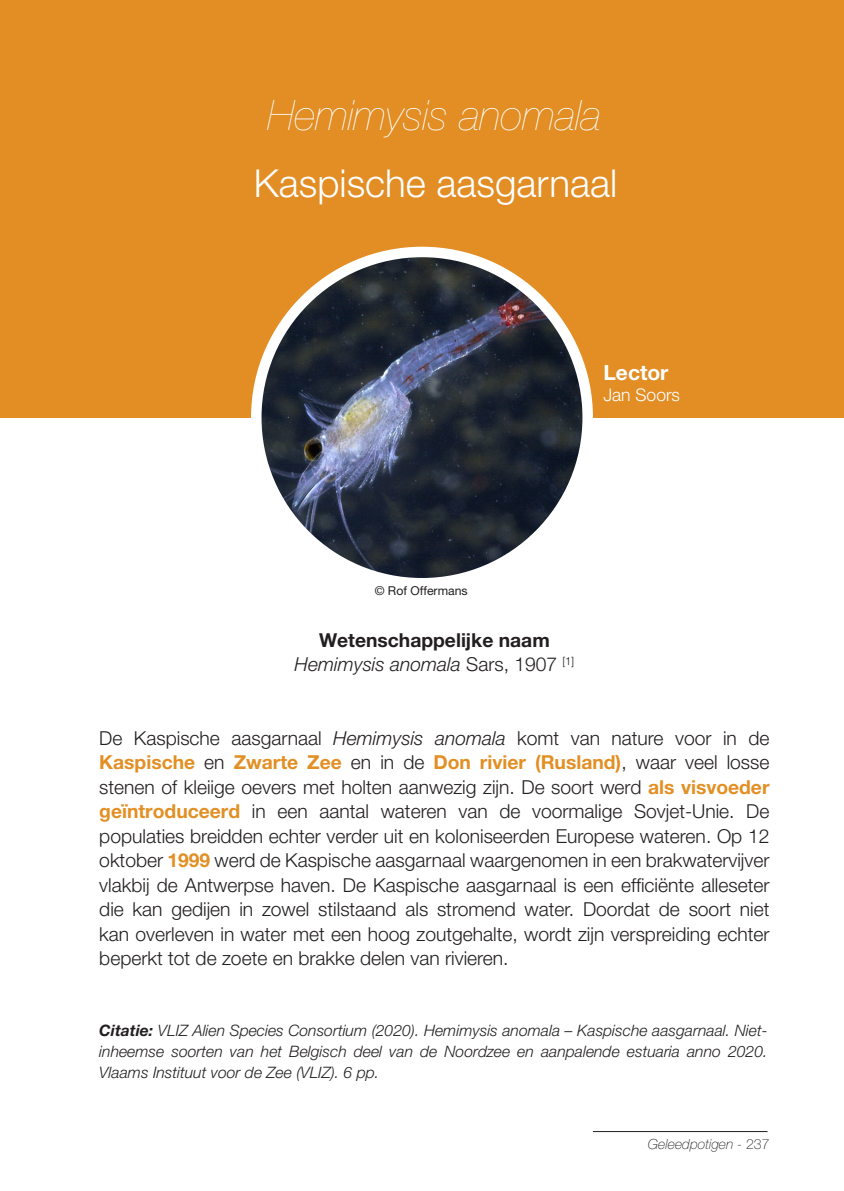
<style>
.page{position:relative;width:844px;height:1191px;background:#fff}
.page>*{position:absolute;margin:0;border:0;box-sizing:border-box;transform-origin:0 0}
.t1{font:italic 200 42px "Helvetica Neue LT Pro";color:#fff}
.t2{font:300 38.5px "Helvetica Neue LT Pro";color:#fff}
.t3{font:700 21px "Helvetica Neue LT Pro";color:#fff}
.t4{font:300 19.25px/24.5px "Helvetica Neue LT Pro";color:#231f20;text-align:justify}
.t5{font:italic 300 19.25px "Helvetica Neue LT Pro";color:#231f20}
.t6{font:700 19.25px "Helvetica Neue LT Pro";color:#231f20}
.t7{font:300 17.5px "Helvetica Neue LT Pro";color:#fff}
.t8{font:italic 300 15.75px/21px "Helvetica Neue LT Pro";color:#231f20;text-align:justify}
.t9{font:italic 100 14px "Helvetica Neue LT Pro";color:#231f20}
.t10{font:12.25px "Helvetica Neue LT Pro";color:#231f20}
.s1{font-style:normal}
.s2{font-style:italic}
.s3{font-weight:700;color:#e28f24}
.s4{font-weight:700}
</style>
<div class="page">
<hr style="left:592px;top:1131px;width:175px;height:1px;background:#231f20">
<div style="left:0;top:0;width:843px;height:417px;background:#e28e25"></div>
<img style="left:256px;top:256px;width:331px;height:321px">
<div style="left:251px;top:247px;width:341px;height:341px;border:10px solid #fff;border-radius:50%"></div>
<p class="t1" style="left:267px;top:91px;width:335px">Hemimysis anomala</p>
<p class="t2" style="left:254px;top:160px;width:364px">Kaspische aasgarnaal</p>
<p class="t3" style="left:603px;top:359px;width:66px">Lector</p>
<p class="t7" style="left:603px;top:384px;width:78px">Jan Soors</p>
<p class="t10" style="left:374px;top:583px;width:94px">© Rof Offermans</p>
<p class="t6" style="left:319px;top:628px;width:232px">Wetenschappelijke naam</p>
<p class="t5" style="left:294px;top:653px;width:281px">Hemimysis anomala <span class="s1">Sars, 1907</span> <sup>[1]</sup></p>
<p class="t4" style="left:99px;top:725px;width:671px">De Kaspische aasgarnaal <span class="s2">Hemimysis anomala</span> komt van nature voor in de <span class="s3">Kaspische</span> en <span class="s3">Zwarte Zee</span> en in de <span class="s3">Don rivier (Rusland)</span>, waar veel losse stenen of kleiige oevers met holten aanwezig zijn. De soort werd <span class="s3">als visvoeder geïntroduceerd</span> in een aantal wateren van de voormalige Sovjet-Unie. De populaties breidden echter verder uit en koloniseerden Europese wateren. Op 12 oktober <span class="s3">1999</span> werd de Kaspische aasgarnaal waargenomen in een brakwatervijver vlakbij de Antwerpse haven. De Kaspische aasgarnaal is een efficiënte alleseter die kan gedijen in zowel stilstaand als stromend water. Doordat de soort niet kan overleven in water met een hoog zoutgehalte, wordt zijn verspreiding echter beperkt tot de zoete en brakke delen van rivieren.</p>
<p class="t8" style="left:99px;top:1019px;width:669px"><span class="s4">Citatie:</span> VLIZ Alien Species Consortium (2020). Hemimysis anomala – Kaspische aasgarnaal. Niet&shy;inheemse soorten van het Belgisch deel van de Noordzee en aanpalende estuaria anno 2020.<br>Vlaams Instituut voor de Zee (VLIZ). 6 pp.</p>
<p class="t9" style="left:647px;top:1136px;width:123px">Geleedpotigen <span class="s1">- 237</span></p>
</div>
